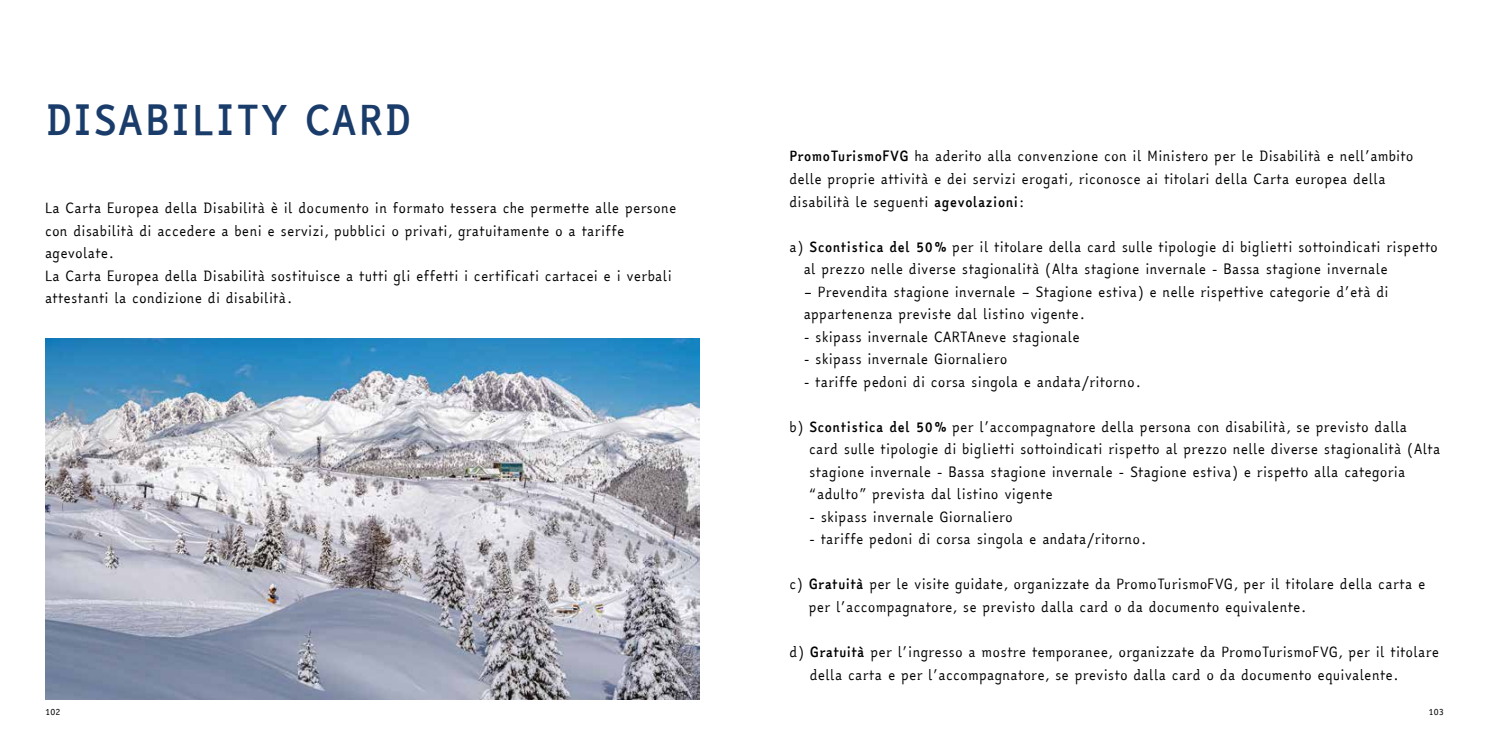
<style>
.page{position:relative;width:1489px;height:745px;background:#fff}
.page>*{position:absolute;margin:0;border:0;box-sizing:border-box;transform-origin:0 0}
.t1{font:700 40px "Easy Reading";letter-spacing:.015em;color:#193c6a}
.t2{font:13.75px/22.5px "Easy Reading";letter-spacing:.01em;color:#000}
.t3{font:8.75px "Easy Reading";letter-spacing:-.01em;color:#000}
.s1{font-weight:700}
</style>
<div class="page">
<img style="left:45px;top:338px;width:654px;height:361px">
<h1 class="t1" style="left:45px;top:92px;width:368px">DISABILITY CARD</h1>
<p class="t2" style="left:45px;top:197px;width:633px">La Carta Europea della Disabilità è il documento in formato tessera che permette alle persone con disabilità di accedere a beni e servizi, pubblici o privati, gratuitamente o a tariffe agevolate.<br>La Carta Europea della Disabilità sostituisce a tutti gli effetti i certificati cartacei e i verbali attestanti la condizione di disabilità.</p>
<p class="t2" style="left:789px;top:145px;width:625px"><span class="s1">PromoTurismoFVG</span> ha aderito alla convenzione con il Ministero per le Disabilità e nell’ambito delle proprie attività e dei servizi erogati, riconosce ai titolari della Carta europea della disabilità le seguenti <span class="s1">agevolazioni</span>:</p>
<p class="t2" style="left:803px;top:235px;width:636px;text-indent:-14px">a) <span class="s1">Scontistica del 50%</span> per il titolare della card sulle tipologie di biglietti sottoindicati rispetto al prezzo nelle diverse stagionalità (Alta stagione invernale - Bassa stagione invernale</p>
<p class="t2" style="left:803px;top:280px;width:586px">– Prevendita stagione invernale – Stagione estiva) e nelle rispettive categorie d’età di appartenenza previste dal listino vigente.</p>
<p class="t2" style="left:803px;top:325px;width:277px">- skipass invernale CARTAneve stagionale</p>
<p class="t2" style="left:803px;top:348px;width:205px">- skipass invernale Giornaliero</p>
<p class="t2" style="left:803px;top:370px;width:339px">- tariffe pedoni di corsa singola e andata/ritorno.</p>
<p class="t2" style="left:809px;top:415px;width:633px;text-indent:-20px">b) <span class="s1">Scontistica del 50%</span> per l’accompagnatore della persona con disabilità, se previsto dalla<br>card sulle tipologie di biglietti sottoindicati rispetto al prezzo nelle diverse stagionalità (Alta stagione invernale - Bassa stagione invernale - Stagione estiva) e rispetto alla categoria “adulto” prevista dal listino vigente</p>
<p class="t2" style="left:809px;top:505px;width:205px">- skipass invernale Giornaliero</p>
<p class="t2" style="left:809px;top:528px;width:339px">- tariffe pedoni di corsa singola e andata/ritorno.</p>
<p class="t2" style="left:808px;top:573px;width:618px;text-indent:-19px">c) <span class="s1">Gratuità</span> per le visite guidate, organizzate da PromoTurismoFVG, per il titolare della carta e per l’accompagnatore, se previsto dalla card o da documento equivalente.</p>
<p class="t2" style="left:809px;top:640px;width:631px;text-indent:-20px">d) <span class="s1">Gratuità</span> per l’ingresso a mostre temporanee, organizzate da PromoTurismoFVG, per il titolare della carta e per l’accompagnatore, se previsto dalla card o da documento equivalente.</p>
<p class="t3" style="left:45px;top:705px;width:17px">102</p>
<p class="t3" style="left:1428px;top:705px;width:17px">103</p>
</div>
